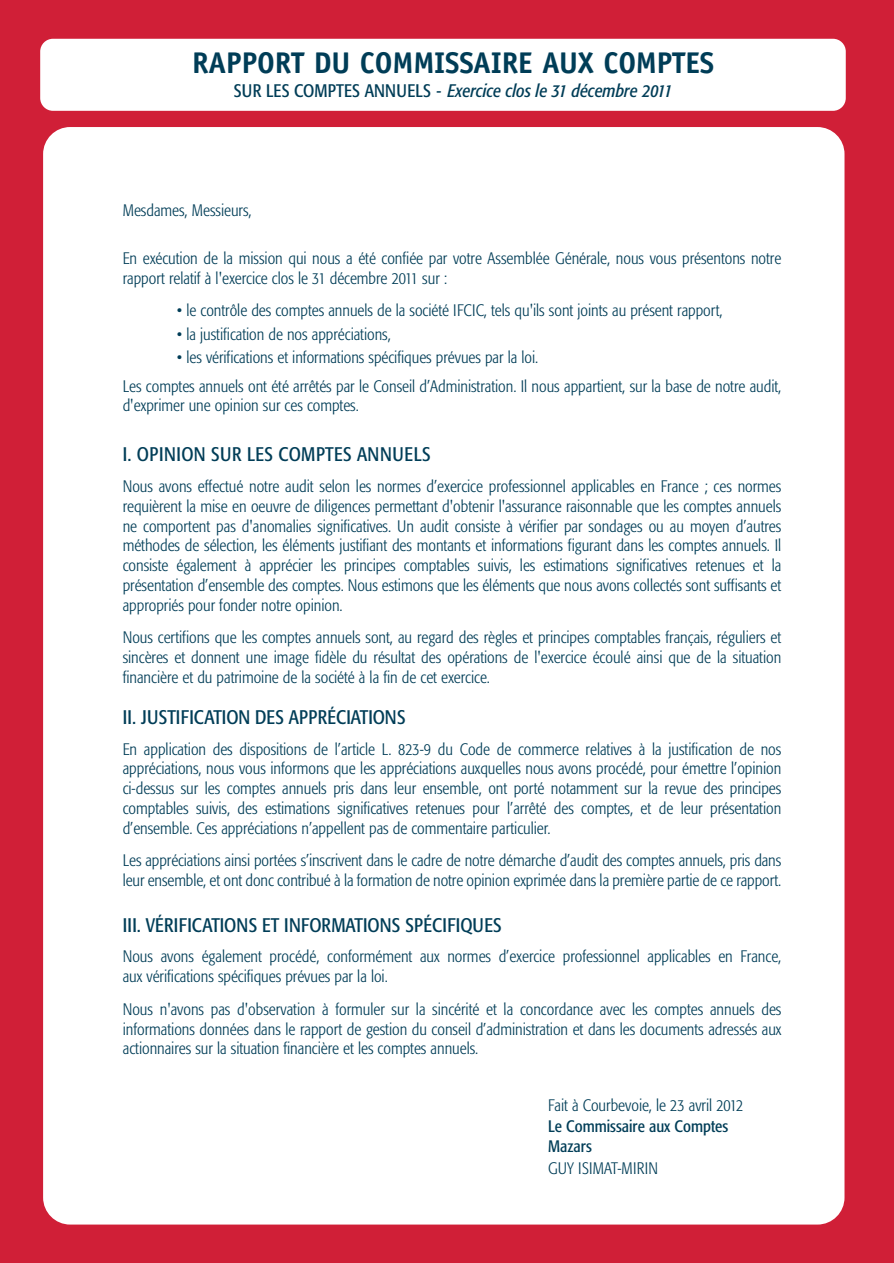
<style>
.page{position:relative;width:894px;height:1263px;background:#fff}
.page>*{position:absolute;margin:0;border:0;box-sizing:border-box;transform-origin:0 0}
.t1{font:700 30px "Officina Sans";letter-spacing:-.005em;color:#003d57}
.t2{font:condensed 19.5px "Formata";letter-spacing:.015em;color:#003d57}
.t3{font:condensed 19.5px "Formata";letter-spacing:.035em;color:#003d57}
.t4{font:italic condensed 18px "Formata";color:#003d57}
.t5{font:300 condensed 16.5px/19.8px "Formata";color:#003d57}
.t6{font:condensed 16.5px/20.2px "Formata";color:#003d57}
.t7{font:300 condensed 16.5px "Formata";letter-spacing:.02em;color:#003d57}
.s1{font-style:normal}
</style>
<div class="page">
<div style="left:1px;top:0;width:893px;height:1263px;background:#d01f37"></div>
<div style="left:43px;top:127px;width:801px;height:1097px;background:#fff;border-radius:27px"></div>
<div style="left:40px;top:39px;width:806px;height:72px;background:#fff;border-radius:13px"></div>
<h1 class="t1" style="left:192px;top:52px;width:523px">RAPPORT DU COMMISSAIRE AUX COMPTES</h1>
<p class="t4" style="left:234px;top:83px;width:440px"><span class="s1">SUR LES COMPTES ANNUELS -</span> Exercice clos le 31 décembre 2011</p>
<p class="t5" style="left:123px;top:202px;width:130px">Mesdames, Messieurs,</p>
<p class="t5" style="left:123px;top:249px;width:660px">En exécution de la mission qui nous a été confiée par votre Assemblée Générale, nous vous présentons notre rapport relatif à l'exercice clos le 31 décembre 2011 sur :</p>
<p class="t5" style="left:177px;top:302px;width:547px">• le contrôle des comptes annuels de la société IFCIC, tels qu'ils sont joints au présent rapport,</p>
<p class="t5" style="left:177px;top:325px;width:216px">• la justification de nos appréciations,</p>
<p class="t5" style="left:123px;top:344px;width:660px;line-height:28.8px;text-indent:54px">• les vérifications et informations spécifiques prévues par la loi.<br>Les comptes annuels ont été arrêtés par le Conseil d’Administration. Il nous appartient, sur la base de notre audit,</p>
<p class="t5" style="left:123px;top:397px;width:238px">d'exprimer une opinion sur ces comptes.</p>
<p class="t3" style="left:123px;top:446px;width:309px">I. OPINION SUR LES COMPTES ANNUELS</p>
<p class="t5" style="left:123px;top:478px;width:660px;text-align:justify">Nous avons effectué notre audit selon les normes d’exercice professionnel applicables en France ; ces normes requièrent la mise en oeuvre de diligences permettant d'obtenir l'assurance raisonnable que les comptes annuels ne comportent pas d'anomalies significatives. Un audit consiste à vérifier par sondages ou au moyen d’autres méthodes de sélection, les éléments justifiant des montants et informations figurant dans les comptes annuels. Il consiste également à apprécier les principes comptables suivis, les estimations significatives retenues et la présentation d’ensemble des comptes. Nous estimons que les éléments que nous avons collectés sont suffisants et appropriés pour fonder notre opinion.</p>
<p class="t5" style="left:123px;top:629px;width:660px;text-align:justify">Nous certifions que les comptes annuels sont, au regard des règles et principes comptables français, réguliers et sincères et donnent une image fidèle du résultat des opérations de l'exercice écoulé ainsi que de la situation financière et du patrimoine de la société à la fin de cet exercice.</p>
<p class="t2" style="left:123px;top:709px;width:284px">II. JUSTIFICATION DES APPRÉCIATIONS</p>
<p class="t5" style="left:123px;top:740px;width:660px;text-align:justify">En application des dispositions de l’article L. 823-9 du Code de commerce relatives à la justification de nos appréciations, nous vous informons que les appréciations auxquelles nous avons procédé, pour émettre l’opinion ci-dessus sur les comptes annuels pris dans leur ensemble, ont porté notamment sur la revue des principes comptables suivis, des estimations significatives retenues pour l’arrêté des comptes, et de leur présentation d’ensemble. Ces appréciations n’appellent pas de commentaire particulier.</p>
<p class="t5" style="left:123px;top:852px;width:660px">Les appréciations ainsi portées s’inscrivent dans le cadre de notre démarche d’audit des comptes annuels, pris dans leur ensemble, et ont donc contribué à la formation de notre opinion exprimée dans la première partie de ce rapport.</p>
<p class="t2" style="left:123px;top:916px;width:380px">III. VÉRIFICATIONS ET INFORMATIONS SPÉCIFIQUES</p>
<p class="t5" style="left:123px;top:948px;width:660px">Nous avons également procédé, conformément aux normes d’exercice professionnel applicables en France, aux vérifications spécifiques prévues par la loi.</p>
<p class="t5" style="left:123px;top:1000px;width:660px;text-align:justify">Nous n'avons pas d'observation à formuler sur la sincérité et la concordance avec les comptes annuels des informations données dans le rapport de gestion du conseil d’administration et dans les documents adressés aux actionnaires sur la situation financière et les comptes annuels.</p>
<p class="t5" style="left:548px;top:1097px;width:196px">Fait à Courbevoie, le 23 avril 2012</p>
<p class="t6" style="left:548px;top:1116px;width:181px">Le Commissaire aux Comptes<br>Mazars</p>
<p class="t7" style="left:548px;top:1161px;width:111px">GUY ISIMAT-MIRIN</p>
</div>
